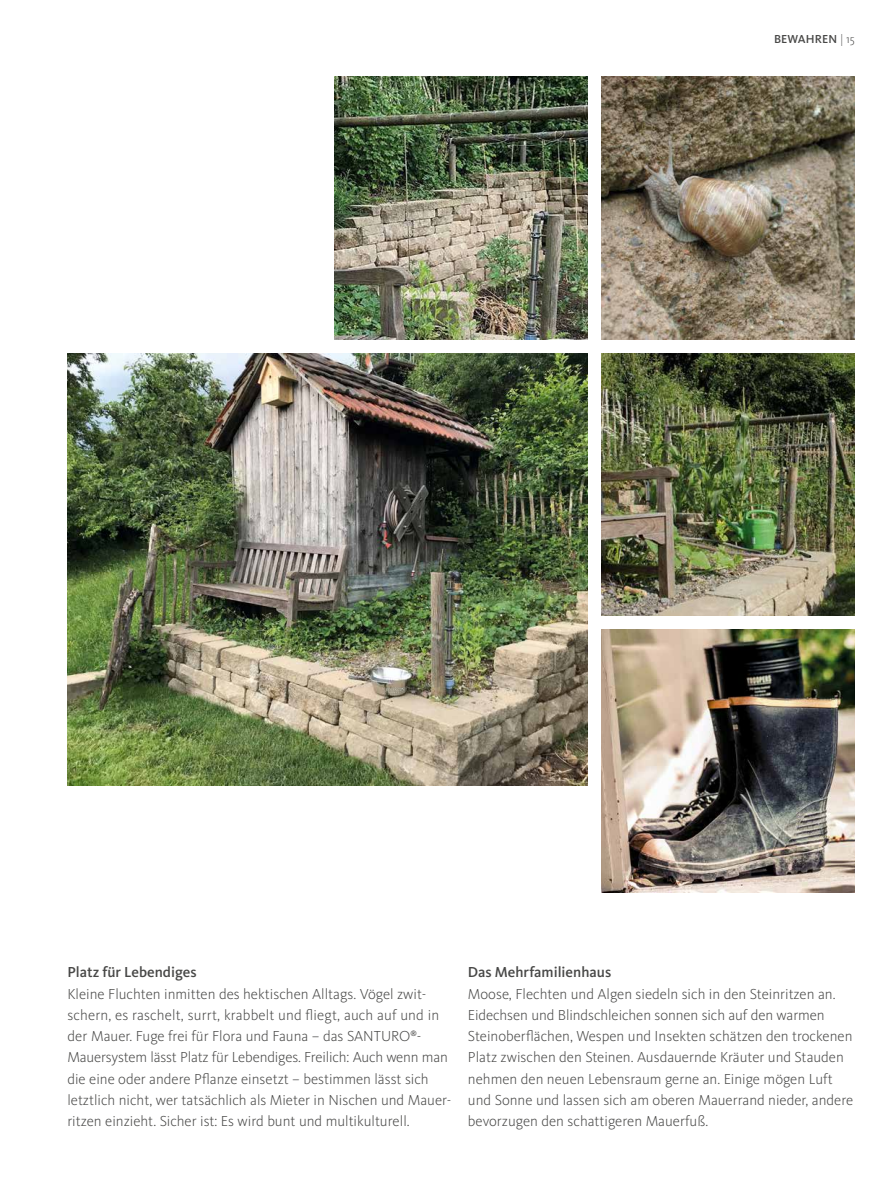
<style>
.page{position:relative;width:893px;height:1191px;background:#fff}
.page>*{position:absolute;margin:0;border:0;box-sizing:border-box;transform-origin:0 0}
.t1{font:300 15px/21.3px "Kievit Pro";color:#484847}
.t2{font:500 15px "Kievit Pro";color:#484847}
.t3{font:500 12px "Kievit Pro";letter-spacing:.01em;color:#484847}
.s1{font-weight:300}
</style>
<div class="page">
<img style="left:67px;top:353px;width:521px;height:433px">
<img style="left:601px;top:353px;width:254px;height:262px">
<img style="left:334px;top:77px;width:254px;height:262px">
<img style="left:601px;top:77px;width:254px;height:262px">
<img style="left:601px;top:629px;width:254px;height:263px">
<p class="t3" style="left:774px;top:32px;width:82px">BEWAHREN <span class="s1">| 15</span></p>
<p class="t2" style="left:67px;top:963px;width:131px">Platz für Lebendiges</p>
<p class="t1" style="left:67px;top:982px;width:384px">Kleine Fluchten inmitten des hektischen Alltags. Vögel zwit&shy;schern, es raschelt, surrt, krabbelt und fliegt, auch auf und in der Mauer. Fuge frei für Flora und Fauna – das SANTURO<sup>®</sup>- Mauersystem lässt Platz für Lebendiges. Freilich: Auch wenn man die eine oder andere Pflanze einsetzt – bestimmen lässt sich letztlich nicht, wer tatsächlich als Mieter in Nischen und Mauer&shy;ritzen einzieht. Sicher ist: Es wird bunt und multikulturell.</p>
<p class="t2" style="left:468px;top:963px;width:145px">Das Mehrfamilienhaus</p>
<p class="t1" style="left:468px;top:982px;width:387px">Moose, Flechten und Algen siedeln sich in den Steinritzen an.<br>Eidechsen und Blindschleichen sonnen sich auf den warmen Steinoberflächen, Wespen und Insekten schätzen den trockenen Platz zwischen den Steinen. Ausdauernde Kräuter und Stauden nehmen den neuen Lebensraum gerne an. Einige mögen Luft und Sonne und lassen sich am oberen Mauerrand nieder, andere bevorzugen den schattigeren Mauerfuß.</p>
</div>
